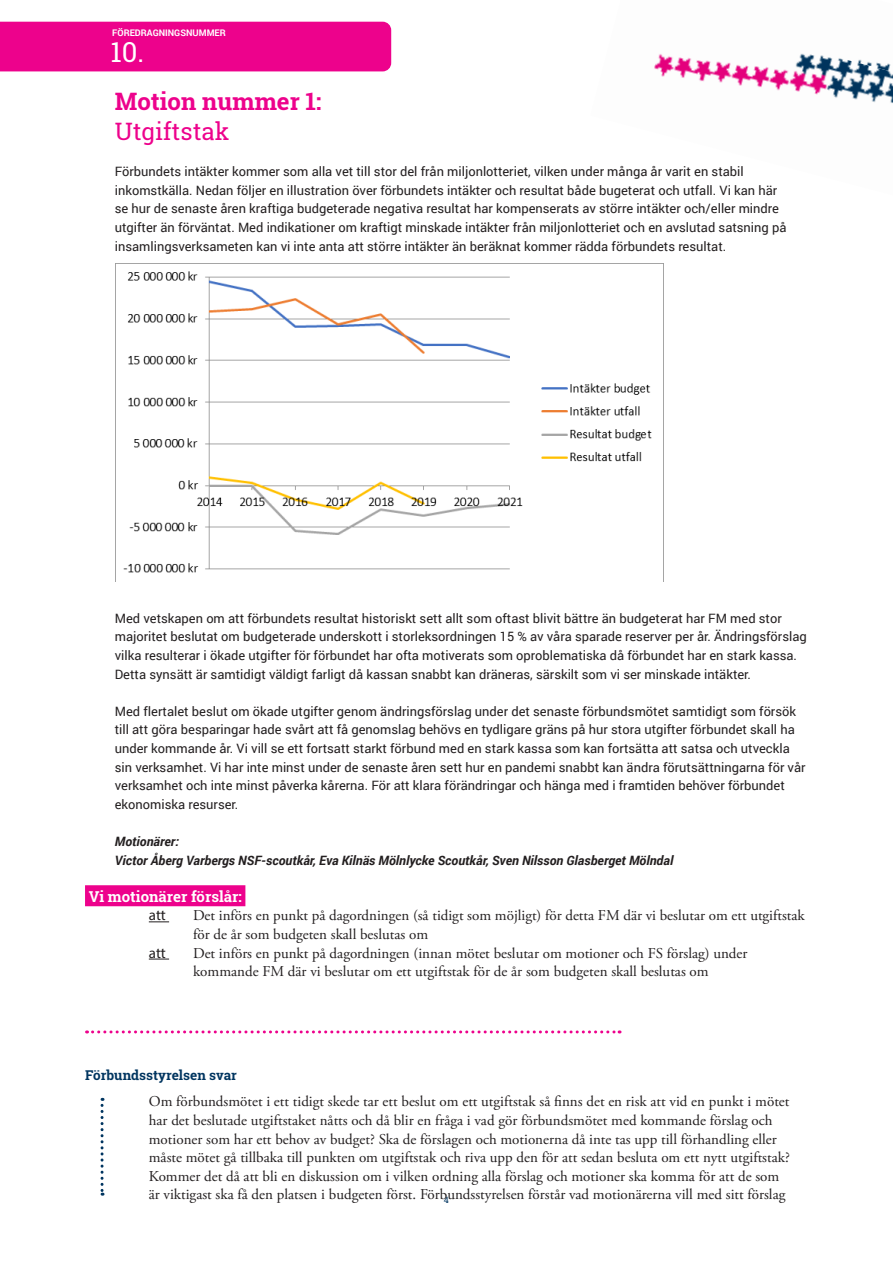
<style>
.page{position:relative;width:893px;height:1263px;background:#fff}
.page>*{position:absolute;margin:0;border:0;box-sizing:border-box;transform-origin:0 0}
.Kapitel{font:27.6px "Roboto Slab";color:#fff}
.RUBRIK_1{font:700 24px "Roboto Slab";color:#ed028c}
.RUBRIK_1-2{font:24px "Roboto Slab";color:#ed028c}
.NSF_FM_LÖP_INDRAG{font:15px/18.6px "Adobe Garamond Pro";color:#231f20}
.RUBRIK_2_ROSA{font:700 15px "Roboto Slab";color:#fff}
.NSF_FM_LÖP_INDRAG-2{font:15px "Myriad Pro";color:#231f20}
.Yttranderubrik_blå{font:700 13.5px "Roboto Slab";color:#003560}
.NSF_FM_LÖP{font:12.9px/18.6px "Roboto";color:#231f20}
.MOTIONÄRER{font:italic 700 12.9px "Roboto";color:#231f20}
.t1{font:700 9.15px "Roboto";color:#fff}
.t2{font:8.7px "Roboto Slab";color:#003560}
</style>
<div class="page">
<div style="left:85px;top:885px;width:160px;height:21px;background:#ed028c"></div>
<svg style="left:149px;top:921px;width:20px;height:1px"></svg>
<svg style="left:149px;top:959px;width:20px;height:1px"></svg>
<svg style="left:87px;top:1030px;width:533px;height:3px"></svg>
<img style="left:115px;top:263px;width:548px;height:319px">
<div style="left:0;top:22px;width:391px;height:49px;background:#ed028c"></div>
<svg style="left:101px;top:1098px;width:3px;height:98px"></svg>
<img style="left:654px;top:53px;width:239px;height:51px">
<p class="t1" style="left:112px;top:26px;width:115px">FÖREDRAGNINGSNUMMER</p>
<p class="Kapitel" style="left:110px;top:33px;width:35px">10.</p>
<p class="RUBRIK_1" style="left:115px;top:85px;width:208px">Motion nummer 1:</p>
<p class="RUBRIK_1-2" style="left:115px;top:115px;width:116px">Utgiftstak</p>
<p class="NSF_FM_LÖP" style="left:115px;top:162px;width:673px">Förbundets intäkter kommer som alla vet till stor del från miljonlotteriet, vilken under många år varit en stabil inkomstkälla. Nedan följer en illustration över förbundets intäkter och resultat både bugeterat och utfall. Vi kan här se hur de senaste åren kraftiga budgeterade negativa resultat har kompenserats av större intäkter och/eller mindre utgifter än förväntat. Med indikationer om kraftigt minskade intäkter från miljonlotteriet och en avslutad satsning på insamlingsverksameten kan vi inte anta att större intäkter än beräknat kommer rädda förbundets resultat.</p>
<p class="NSF_FM_LÖP" style="left:115px;top:608px;width:693px">Med vetskapen om att förbundets resultat historiskt sett allt som oftast blivit bättre än budgeterat har FM med stor majoritet beslutat om budgeterade underskott i storleksordningen 15 % av våra sparade reserver per år. Ändringsförslag vilka resulterar i ökade utgifter för förbundet har ofta motiverats som oproblematiska då förbundet har en stark kassa.<br>Detta synsätt är samtidigt väldigt farligt då kassan snabbt kan dräneras, särskilt som vi ser minskade intäkter.</p>
<p class="NSF_FM_LÖP" style="left:115px;top:701px;width:692px">Med flertalet beslut om ökade utgifter genom ändringsförslag under det senaste förbundsmötet samtidigt som försök till att göra besparingar hade svårt att få genomslag behövs en tydligare gräns på hur stora utgifter förbundet skall ha under kommande år. Vi vill se ett fortsatt starkt förbund med en stark kassa som kan fortsätta att satsa och utveckla sin verksamhet. Vi har inte minst under de senaste åren sett hur en pandemi snabbt kan ändra förutsättningarna för vår verksamhet och inte minst påverka kårerna. För att klara förändringar och hänga med i framtiden behöver förbundet ekonomiska resurser.</p>
<p class="MOTIONÄRER" style="left:115px;top:832px;width:66px">Motionärer:</p>
<p class="MOTIONÄRER" style="left:115px;top:851px;width:560px">Victor Åberg Varbergs NSF-scoutkår, Eva Kilnäs Mölnlycke Scoutkår, Sven Nilsson Glasberget Mölndal</p>
<p class="RUBRIK_2_ROSA" style="left:89px;top:886px;width:155px">Vi motionärer förslår:</p>
<p class="NSF_FM_LÖP_INDRAG-2" style="left:149px;top:906px;width:19px">att</p>
<p class="NSF_FM_LÖP_INDRAG" style="left:193px;top:907px;width:613px">Det införs en punkt på dagordningen (så tidigt som möjligt) för detta FM där vi beslutar om ett utgiftstak för de år som budgeten skall beslutas om</p>
<p class="NSF_FM_LÖP_INDRAG-2" style="left:149px;top:943px;width:19px">att</p>
<p class="NSF_FM_LÖP_INDRAG" style="left:193px;top:944px;width:556px">Det införs en punkt på dagordningen (innan mötet beslutar om motioner och FS förslag) under kommande FM där vi beslutar om ett utgiftstak för de år som budgeten skall beslutas om</p>
<p class="Yttranderubrik_blå" style="left:85px;top:1066px;width:153px">Förbundsstyrelsen svar</p>
<p class="NSF_FM_LÖP_INDRAG" style="left:149px;top:1093px;width:642px">Om förbundsmötet i ett tidigt skede tar ett beslut om ett utgiftstak så finns det en risk att vid en punkt i mötet har det beslutade utgiftstaket nåtts och då blir en fråga i vad gör förbundsmötet med kommande förslag och motioner som har ett behov av budget? Ska de förslagen och motionerna då inte tas upp till förhandling eller måste mötet gå tillbaka till punkten om utgiftstak och riva upp den för att sedan besluta om ett nytt utgiftstak?<br>Kommer det då att bli en diskussion om i vilken ordning alla förslag och motioner ska komma för att de som är viktigast ska få den platsen i budgeten först. Förbundsstyrelsen förstår vad motionärerna vill med sitt förslag</p>
<p class="t2" style="left:444px;top:1193px;width:7px">4</p>
</div>
